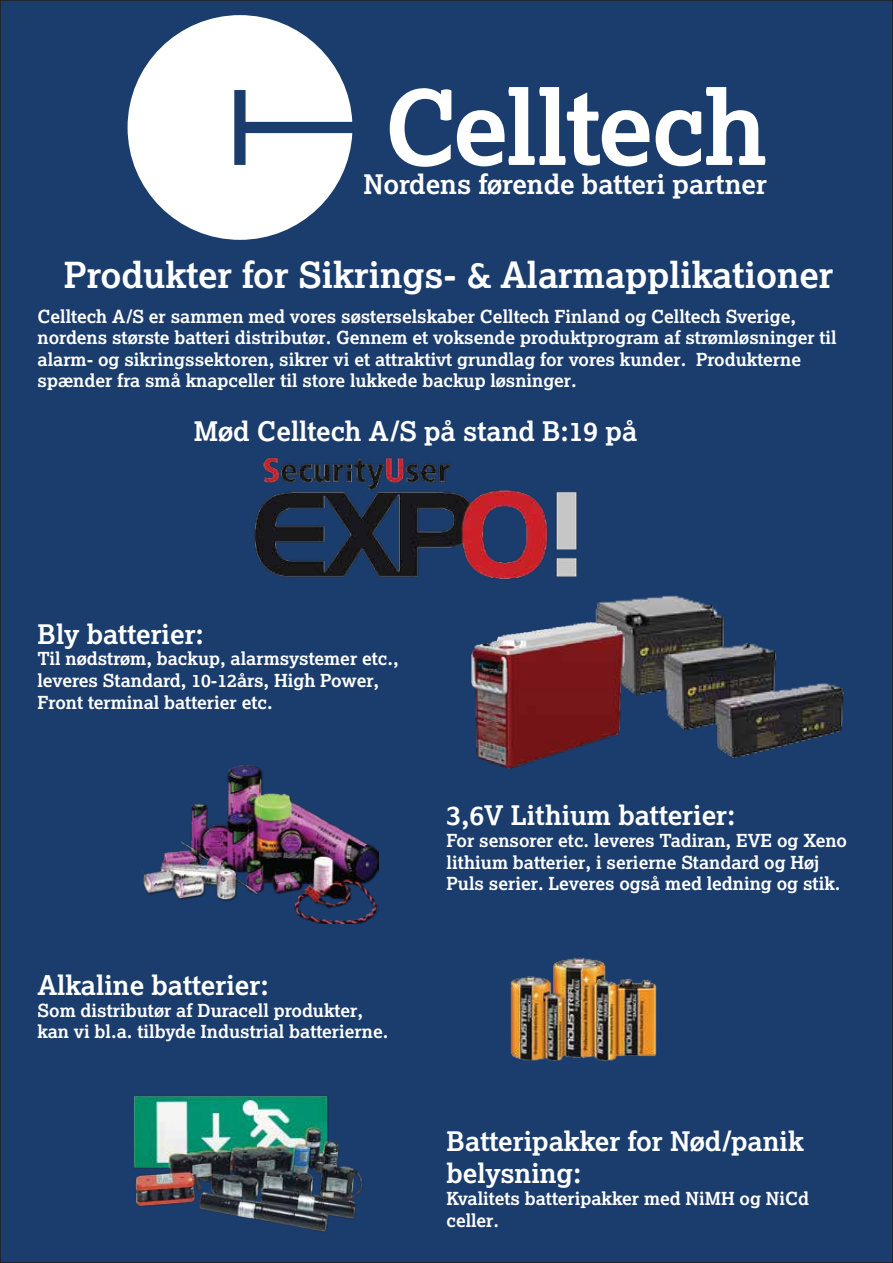
<style>
.page{position:relative;width:893px;height:1263px;background:#1b3d6d}
.page>*{position:absolute;margin:0;border:0;box-sizing:border-box;transform-origin:0 0}
.t1{font:700 36px "Lexia";color:#fff}
.t2{font:700 27px/32.4px "Lexia";color:#fff}
.t3{font:700 18px/21.6px "Lexia";color:#fff}
</style>
<div class="page">
<svg style="left:390px;top:88px;width:61px;height:79px"></svg>
<svg style="left:457px;top:87px;width:192px;height:79px"></svg>
<svg style="left:656px;top:87px;width:109px;height:79px"></svg>
<svg style="left:128px;top:15px;width:224px;height:225px;fill:#fff"></svg>
<img style="left:595px;top:595px;width:249px;height:164px">
<img style="left:510px;top:957px;width:147px;height:105px">
<img style="left:471px;top:619px;width:168px;height:151px">
<img style="left:142px;top:765px;width:237px;height:159px">
<img style="left:133px;top:1095px;width:231px;height:138px">
<img style="left:253px;top:457px;width:325px;height:123px">
<h2 class="t2" style="left:364px;top:167px;width:405px">Nordens førende batteri partner</h2>
<h1 class="t1" style="left:64px;top:253px;width:771px">Produkter for Sikrings- &amp; Alarmapplikationer</h1>
<p class="t3" style="left:38px;top:305px;width:801px">Celltech A/S er sammen med vores søsterselskaber Celltech Finland og Celltech Sverige, nordens største batteri distributør. Gennem et voksende produktprogram af strømløsninger til alarm- og sikringssektoren, sikrer vi et attraktivt grundlag for vores kunder. Produkterne spænder fra små knapceller til store lukkede backup løsninger.</p>
<h2 class="t2" style="left:194px;top:414px;width:445px">Mød Celltech A/S på stand B:19 på</h2>
<h2 class="t2" style="left:38px;top:617px;width:168px">Bly batterier:</h2>
<p class="t3" style="left:38px;top:648px;width:363px">Til nødstrøm, backup, alarmsystemer etc., leveres Standard, 10-12års, High Power,<br>Front terminal batterier etc.</p>
<h2 class="t2" style="left:38px;top:968px;width:233px">Alkaline batterier:</h2>
<p class="t3" style="left:38px;top:999px;width:352px">Som distributør af Duracell produkter, kan vi bl.a. tilbyde Industrial batterierne.</p>
<h2 class="t2" style="left:446px;top:799px;width:291px">3,6V Lithium batterier:</h2>
<p class="t3" style="left:446px;top:829px;width:402px">For sensorer etc. leveres Tadiran, EVE og Xeno lithium batterier, i serierne Standard og Høj<br>Puls serier. Leveres også med ledning og stik.</p>
<h2 class="t2" style="left:446px;top:1124px;width:359px">Batteripakker for Nød/panik belysning:</h2>
<p class="t3" style="left:446px;top:1187px;width:364px">Kvalitets batteripakker med NiMH og NiCd celler.</p>
</div>
